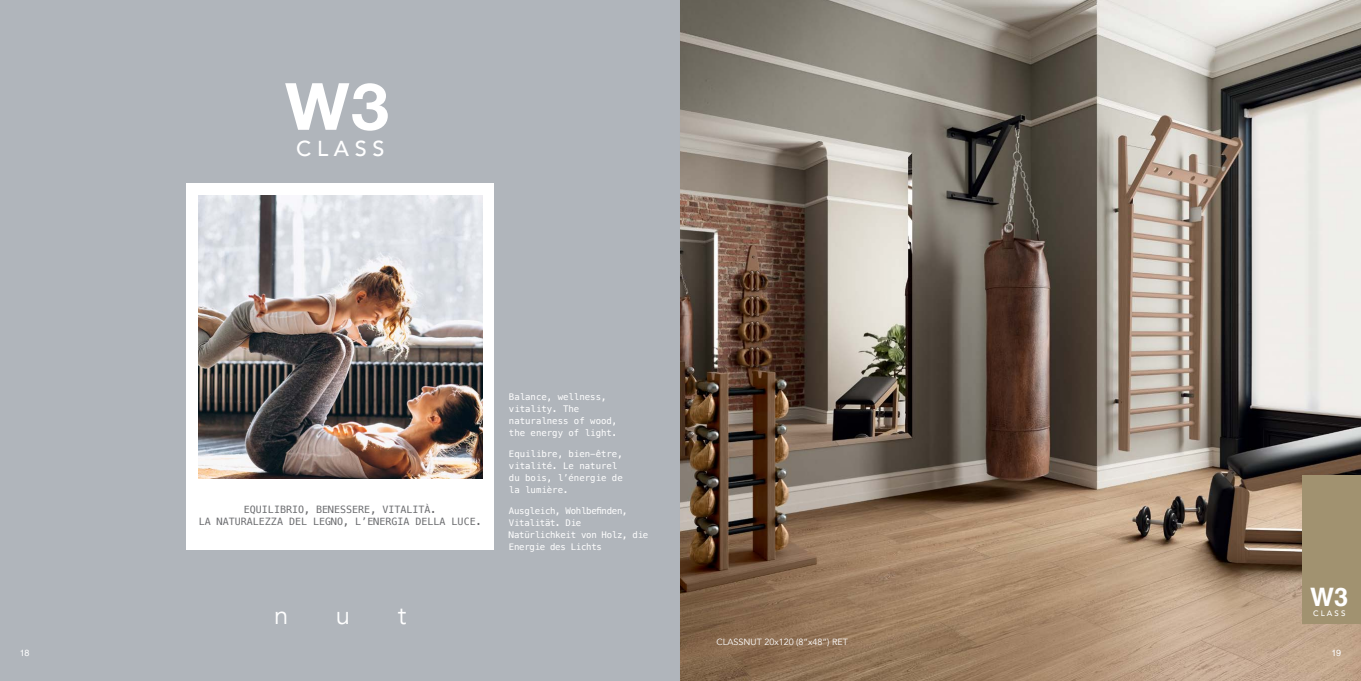
<style>
.page{position:relative;width:1361px;height:681px;background:#fff}
.page>*{position:absolute;margin:0;border:0;box-sizing:border-box;transform-origin:0 0}
.t1{font:700 65.2px "Helvetica Neue LT Std";color:#fff;scale:1.05 1}
.t2{font:25.8px "Avenir";color:#fff}
.t3{font:700 25.4px "Helvetica";color:#fff}
.t4{font:500 21.6px "Avenir";letter-spacing:.26em;color:#fff}
.t5{font:10px/12px "Menlo";color:#6d6e71;text-align:center}
.t6{font:9px/12px "Menlo";color:#fff}
.t7{font:9px/12px "Menlo";letter-spacing:-.03em;color:#fff}
.t8{font:9px "Avenir";color:#fff}
.t9{font:9px "Helvetica LT Std";color:#fff}
.t10{font:500 7.9px "Avenir";letter-spacing:.26em;color:#fff}
</style>
<div class="page">
<div style="left:0;top:0;width:680px;height:680px;background:#b0b5bb"></div>
<div style="left:186px;top:183px;width:308px;height:366px;background:#fff"></div>
<img style="left:198px;top:195px;width:284px;height:283px">
<img style="left:680px;top:0;width:681px;height:680px">
<div style="left:1302px;top:475px;width:59px;height:149px;background:#a19270"></div>
<h1 class="t1" style="left:285px;top:66px;width:101px">W3</h1>
<h3 class="t4" style="left:296px;top:130px;width:90px">CLASS</h3>
<p class="t6" style="left:509px;top:391px;width:110px">Balance, wellness, vitality. The naturalness of wood, the energy of light.</p>
<p class="t6" style="left:509px;top:448px;width:115px">Equilibre, bien-être, vitalité. Le naturel du bois, l’énergie de la lumière.</p>
<p class="t5" style="left:199px;top:504px;width:284px">EQUILIBRIO, BENESSERE, VITALITÀ.<br>LA NATURALEZZA DEL LEGNO, L’ENERGIA DELLA LUCE.</p>
<p class="t7" style="left:509px;top:504px;width:141px">Ausgleich, Wohlbefinden,<br>Vitalität. Die<br>Natürlichkeit von Holz, die<br>Energie des Lichts</p>
<h2 class="t2" style="left:274px;top:599px;width:16px">n</h2>
<h2 class="t2" style="left:336px;top:599px;width:16px">u</h2>
<h2 class="t2" style="left:398px;top:599px;width:10px">t</h2>
<p class="t8" style="left:716px;top:636px;width:133px">CLASSNUT 20x120 (8”x48”) RET</p>
<h3 class="t3" style="left:1310px;top:576px;width:40px">W3</h3>
<p class="t10" style="left:1313px;top:606px;width:34px">CLASS</p>
<p class="t9" style="left:20px;top:647px;width:11px">18</p>
<p class="t9" style="left:1331px;top:647px;width:11px">19</p>
</div>
